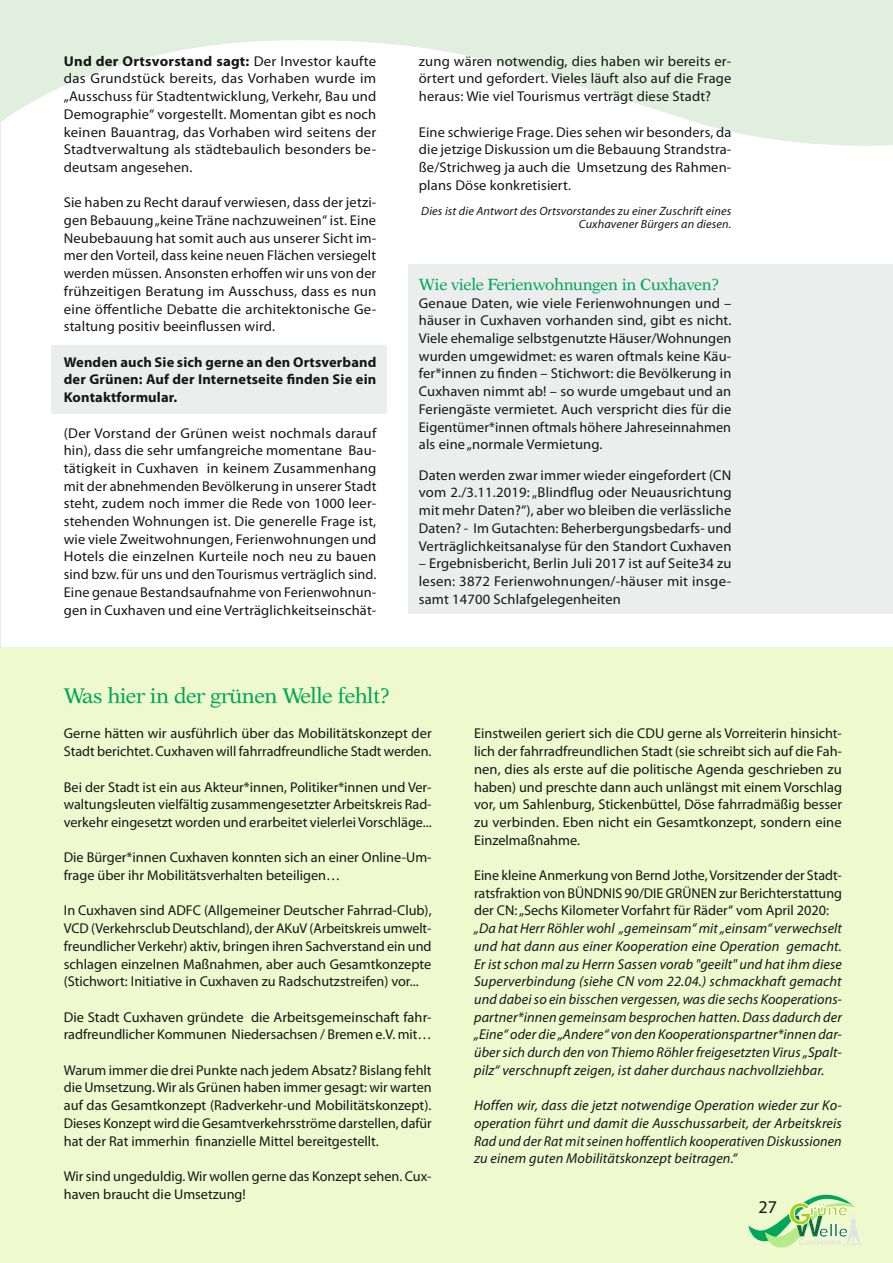
<style>
.page{position:relative;width:893px;height:1263px;background:#fff}
.page>*{position:absolute;margin:0;border:0;box-sizing:border-box;transform-origin:0 0}
.t1{font:21px "Nebraska Normal";letter-spacing:-.02em;color:#00a759}
.t2{font:18px "Myriad Pro";color:#151616}
.t3{font:16.05px "Nebraska Normal";letter-spacing:-.02em;color:#00a759}
.t4{font:14.25px/17.7px "Myriad Pro";letter-spacing:.005em;color:#151616;text-align:justify}
.t5{font:14.25px/17.7px "Myriad Pro";letter-spacing:.005em;color:#151616;text-align:justify;scale:1.04 1}
.t6{font:italic 14.25px/17.7px "Myriad Pro";letter-spacing:.01em;color:#151616;text-align:justify}
.t7{font:700 14.25px/17.7px "Myriad Pro";letter-spacing:.01em;color:#151616;text-align:justify}
.t8{font:italic 12px/12.8px "Myriad Pro";letter-spacing:.01em;color:#151616;text-align:right}
.s1{font-weight:700}
</style>
<div class="page">
<svg style="left:0;top:150px;width:1px;height:179px"></svg>
<svg style="left:0;top:0;width:893px;height:150px;fill:#e1efdf"></svg>
<div style="left:0;top:648px;width:893px;height:615px;background:#eef9cd"></div>
<div style="left:51px;top:345px;width:336px;height:69px;background:#eceded"></div>
<div style="left:408px;top:265px;width:485px;height:349px;background:#eceded"></div>
<svg style="left:748px;top:1194px;width:113px;height:53px"></svg>
<p class="t5" style="left:64px;top:52px;width:302px"><span class="s1">Und der Ortsvorstand sagt:</span> Der Investor kaufte das Grundstück bereits, das Vorhaben wurde im „Ausschuss für Stadtentwicklung, Verkehr, Bau und Demographie“ vorgestellt. Momentan gibt es noch keinen Bauantrag, das Vorhaben wird seitens der Stadtverwaltung als städtebaulich besonders be&shy;deutsam angesehen.</p>
<p class="t4" style="left:64px;top:193px;width:314px">Sie haben zu Recht darauf verwiesen, dass der jetzi&shy;gen Bebauung „keine Träne nachzuweinen“ ist. Eine Neubebauung hat somit auch aus unserer Sicht im&shy;mer den Vorteil, dass keine neuen Flächen versiegelt werden müssen. Ansonsten erhoffen wir uns von der frühzeitigen Beratung im Ausschuss, dass es nun eine öffentliche Debatte die architektonische Ge&shy;staltung positiv beeinflussen wird.</p>
<p class="t7" style="left:64px;top:353px;width:314px">Wenden auch Sie sich gerne an den Ortsverband der Grünen: Auf der Internetseite finden Sie ein Kontaktformular.</p>
<p class="t5" style="left:64px;top:424px;width:302px">(Der Vorstand der Grünen weist nochmals darauf hin), dass die sehr umfangreiche momentane Bau&shy;tätigkeit in Cuxhaven in keinem Zusammenhang mit der abnehmenden Bevölkerung in unserer Stadt steht, zudem noch immer die Rede von 1000 leer&shy;stehenden Wohnungen ist. Die generelle Frage ist, wie viele Zweitwohnungen, Ferienwohnungen und Hotels die einzelnen Kurteile noch neu zu bauen sind bzw. für uns und den Tourismus verträglich sind.<br>Eine genaue Bestandsaufnahme von Ferienwohnun&shy;gen in Cuxhaven und eine Verträglichkeitseinschät-</p>
<p class="t4" style="left:419px;top:52px;width:314px">zung wären notwendig, dies haben wir bereits er&shy;örtert und gefordert. Vieles läuft also auf die Frage heraus: Wie viel Tourismus verträgt diese Stadt?</p>
<p class="t4" style="left:419px;top:123px;width:314px">Eine schwierige Frage. Dies sehen wir besonders, da die jetzige Diskussion um die Bebauung Strandstra&shy;ße/Strichweg ja auch die Umsetzung des Rahmen&shy;plans Döse konkretisiert.</p>
<p class="t8" style="left:421px;top:205px;width:312px">Dies ist die Antwort des Ortsvorstandes zu einer Zuschrift eines<br>Cuxhavener Bürgers an diesen.</p>
<p class="t3" style="left:419px;top:275px;width:302px">Wie viele Ferienwohnungen in Cuxhaven?</p>
<p class="t4" style="left:419px;top:294px;width:314px">Genaue Daten, wie viele Ferienwohnungen und – häuser in Cuxhaven vorhanden sind, gibt es nicht.<br>Viele ehemalige selbstgenutzte Häuser/Wohnungen wurden umgewidmet: es waren oftmals keine Käu&shy;fer*innen zu finden – Stichwort: die Bevölkerung in Cuxhaven nimmt ab! – so wurde umgebaut und an Feriengäste vermietet. Auch verspricht dies für die Eigentümer*innen oftmals höhere Jahreseinnahmen als eine „normale Vermietung.</p>
<p class="t4" style="left:419px;top:466px;width:314px">Daten werden zwar immer wieder eingefordert (CN vom 2./3.11.2019: „Blindflug oder Neuausrichtung mit mehr Daten?“), aber wo bleiben die verlässliche Daten? - Im Gutachten: Beherbergungsbedarfs- und Verträglichkeitsanalyse für den Standort Cuxhaven</p>
<p class="t4" style="left:419px;top:554px;width:314px">– Ergebnisbericht, Berlin Juli 2017 ist auf Seite34 zu lesen: 3872 Ferienwohnungen/-häuser mit insge&shy;samt 14700 Schlafgelegenheiten</p>
<h1 class="t1" style="left:64px;top:684px;width:328px">Was hier in der grünen Welle fehlt?</h1>
<p class="t4" style="left:64px;top:724px;width:370px">Gerne hätten wir ausführlich über das Mobilitätskonzept der<br>Stadt berichtet. Cuxhaven will fahrradfreundliche Stadt werden.</p>
<p class="t4" style="left:64px;top:778px;width:369px">Bei der Stadt ist ein aus Akteur*innen, Politiker*innen und Ver&shy;waltungsleuten vielfältig zusammengesetzter Arbeitskreis Rad&shy;verkehr eingesetzt worden und erarbeitet vielerlei Vorschläge...</p>
<p class="t4" style="left:64px;top:848px;width:369px">Die Bürger*innen Cuxhaven konnten sich an einer Online-Um&shy;frage über ihr Mobilitätsverhalten beteiligen…</p>
<p class="t4" style="left:64px;top:901px;width:369px">In Cuxhaven sind ADFC (Allgemeiner Deutscher Fahrrad-Club), VCD (Verkehrsclub Deutschland), der AKuV (Arbeitskreis umwelt&shy;freundlicher Verkehr) aktiv, bringen ihren Sachverstand ein und schlagen einzelnen Maßnahmen, aber auch Gesamtkonzepte (Stichwort: Initiative in Cuxhaven zu Radschutzstreifen) vor...</p>
<p class="t4" style="left:64px;top:1008px;width:369px">Die Stadt Cuxhaven gründete die Arbeitsgemeinschaft fahr&shy;radfreundlicher Kommunen Niedersachsen / Bremen e.V. mit…</p>
<p class="t4" style="left:64px;top:1061px;width:369px">Warum immer die drei Punkte nach jedem Absatz? Bislang fehlt die Umsetzung. Wir als Grünen haben immer gesagt: wir warten auf das Gesamtkonzept (Radverkehr-und Mobilitätskonzept).<br>Dieses Konzept wird die Gesamtverkehrsströme darstellen, dafür hat der Rat immerhin finanzielle Mittel bereitgestellt.</p>
<p class="t4" style="left:64px;top:1167px;width:369px">Wir sind ungeduldig. Wir wollen gerne das Konzept sehen. Cux&shy;haven braucht die Umsetzung!</p>
<p class="t4" style="left:474px;top:724px;width:369px">Einstweilen geriert sich die CDU gerne als Vorreiterin hinsicht&shy;lich der fahrradfreundlichen Stadt (sie schreibt sich auf die Fah&shy;nen, dies als erste auf die politische Agenda geschrieben zu haben) und preschte dann auch unlängst mit einem Vorschlag vor, um Sahlenburg, Stickenbüttel, Döse fahrradmäßig besser zu verbinden. Eben nicht ein Gesamtkonzept, sondern eine Einzelmaßnahme.</p>
<p class="t4" style="left:474px;top:866px;width:369px">Eine kleine Anmerkung von Bernd Jothe, Vorsitzender der Stadt&shy;ratsfraktion von BÜNDNIS 90/DIE GRÜNEN zur Berichterstattung der CN: „Sechs Kilometer Vorfahrt für Räder“ vom April 2020:</p>
<p class="t6" style="left:474px;top:919px;width:369px">„Da hat Herr Röhler wohl „gemeinsam“ mit „einsam“ verwechselt und hat dann aus einer Kooperation eine Operation gemacht.<br>Er ist schon mal zu Herrn Sassen vorab "geeilt" und hat ihm diese Superverbindung (siehe CN vom 22.04.) schmackhaft gemacht und dabei so ein bisschen vergessen, was die sechs Kooperations&shy;partner*innen gemeinsam besprochen hatten. Dass dadurch der „Eine“ oder die „Andere“ von den Kooperationspartner*innen dar&shy;über sich durch den von Thiemo Röhler freigesetzten Virus „Spalt&shy;pilz“ verschnupft zeigen, ist daher durchaus nachvollziehbar.</p>
<p class="t6" style="left:474px;top:1096px;width:369px">Hoffen wir, dass die jetzt notwendige Operation wieder zur Ko&shy;operation führt und damit die Ausschussarbeit, der Arbeitskreis Rad und der Rat mit seinen hoffentlich kooperativen Diskussionen zu einem guten Mobilitätskonzept beitragen.“</p>
<p class="t2" style="left:759px;top:1195px;width:20px">27</p>
</div>
